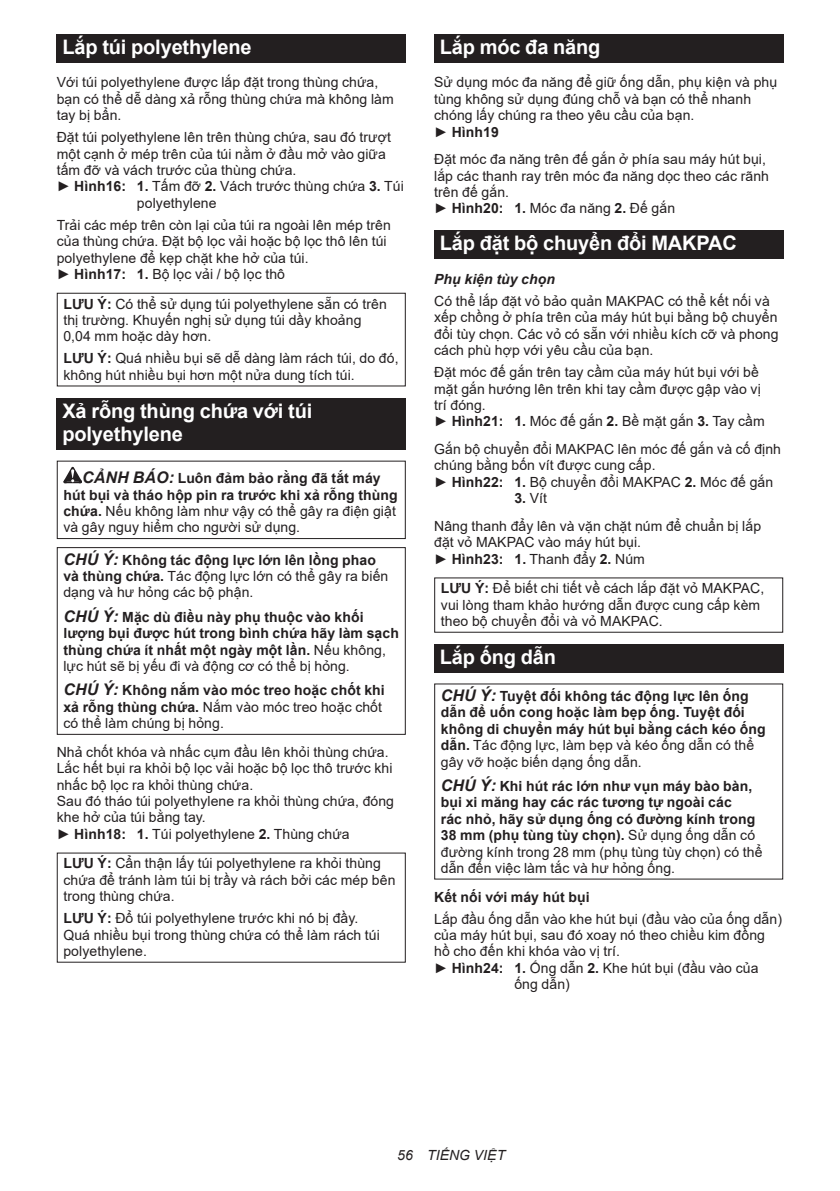
<style>
.page{position:relative;width:840px;height:1191px;background:#fff}
.page>*{position:absolute;margin:0;border:0;box-sizing:border-box;transform-origin:0 0}
.t1{font:700 20px/23.4px "Arial";letter-spacing:-.01em;color:#fff}
.t2{font:14px/16.4px "Arial";letter-spacing:.005em;color:#231f20}
.t3{font:700 14px/16.4px "Arial";letter-spacing:.005em;color:#231f20}
.t4{font:italic 700 14px "Arial";letter-spacing:.005em;color:#231f20}
.t5{font:italic 14px "Arial";letter-spacing:.005em;color:#231f20}
.s1{font-weight:700}
.s2{font-style:italic;font-size:16px}
.s3{font-weight:400}
.s4{font-weight:700;font-style:italic;font-size:16px}
</style>
<div class="page">
<div style="left:57px;top:34px;width:348px;height:29px;background:#231f20"></div>
<div style="left:57px;top:293px;width:348px;height:93px;border:1px solid #231f20"></div>
<div style="left:57px;top:398px;width:348px;height:52px;background:#231f20"></div>
<svg style="left:63px;top:467px;width:19px;height:16px"></svg>
<div style="left:57px;top:460px;width:348px;height:79px;border:1px solid #231f20"></div>
<div style="left:57px;top:547px;width:348px;height:188px;border:1px solid #231f20"></div>
<div style="left:434px;top:34px;width:348px;height:29px;background:#231f20"></div>
<div style="left:434px;top:230px;width:348px;height:29px;background:#231f20"></div>
<div style="left:434px;top:644px;width:348px;height:28px;background:#231f20"></div>
<h1 class="t1" style="left:62px;top:36px;width:191px">Lắp túi polyethylene</h1>
<p class="t2" style="left:57px;top:74px;width:338px">Với túi polyethylene được lắp đặt trong thùng chứa, bạn có thể dễ dàng xả rỗng thùng chứa mà không làm tay bị bẩn.</p>
<p class="t2" style="left:57px;top:129px;width:335px">Đặt túi polyethylene lên trên thùng chứa, sau đó trượt</p>
<p class="t2" style="left:57px;top:145px;width:330px">một cạnh ở mép trên của túi nằm ở đầu mở vào giữa</p>
<p class="t2" style="left:57px;top:162px;width:241px">tấm đỡ và vách trước của thùng chứa.</p>
<p class="t2" style="left:57px;top:178px;width:348px">► <span class="s1">Hình16: 1.</span> Tấm đỡ <span class="s1">2.</span> Vách trước thùng chứa <span class="s1">3.</span> Túi</p>
<p class="t2" style="left:137px;top:195px;width:81px">polyethylene</p>
<p class="t2" style="left:57px;top:217px;width:335px">Trải các mép trên còn lại của túi ra ngoài lên mép trên của thùng chứa. Đặt bộ lọc vải hoặc bộ lọc thô lên túi polyethylene để kẹp chặt khe hở của túi.<br>► <span class="s1">Hình17: 1.</span> Bộ lọc vải / bộ lọc thô</p>
<p class="t2" style="left:63px;top:295px;width:324px"><span class="s1">LƯU Ý:</span> Có thể sử dụng túi polyethylene sẵn có trên thị trường. Khuyến nghị sử dụng túi dầy khoảng<br>0,04 mm hoặc dày hơn.</p>
<p class="t2" style="left:63px;top:350px;width:336px"><span class="s1">LƯU Ý:</span> Quá nhiều bụi sẽ dễ dàng làm rách túi, do đó, không hút nhiều bụi hơn một nửa dung tích túi.</p>
<h1 class="t1" style="left:62px;top:399px;width:251px">Xả rỗng thùng chứa với túi polyethylene</h1>
<p class="t3" style="left:63px;top:470px;width:335px;text-indent:19px"><span class="s2">CẢNH BÁO:</span> Luôn đảm bảo rằng đã tắt máy hút bụi và tháo hộp pin ra trước khi xả rỗng thùng chứa. <span class="s3">Nếu không làm như vậy có thể gây ra điện giật và gây nguy hiểm cho người sử dụng.</span></p>
<p class="t2" style="left:63px;top:551px;width:326px"><span class="s4">CHÚ Ý:</span> <span class="s1">Không tác động lực lớn lên lồng phao và thùng chứa.</span> Tác động lực lớn có thể gây ra biến dạng và hư hỏng các bộ phận.</p>
<p class="t3" style="left:63px;top:609px;width:337px"><span class="s2">CHÚ Ý:</span> Mặc dù điều này phụ thuộc vào khối lượng bụi được hút trong bình chứa hãy làm sạch thùng chứa ít nhất một ngày một lần. <span class="s3">Nếu không, lực hút sẽ bị yếu đi và động cơ có thể bị hỏng.</span></p>
<p class="t3" style="left:63px;top:682px;width:322px"><span class="s2">CHÚ Ý:</span> Không nắm vào móc treo hoặc chốt khi xả rỗng thùng chứa. <span class="s3">Nắm vào móc treo hoặc chốt có thể làm chúng bị hỏng.</span></p>
<p class="t2" style="left:57px;top:743px;width:338px">Nhả chốt khóa và nhấc cụm đầu lên khỏi thùng chứa.<br>Lắc hết bụi ra khỏi bộ lọc vải hoặc bộ lọc thô trước khi nhấc bộ lọc ra khỏi thùng chứa.<br>Sau đó tháo túi polyethylene ra khỏi thùng chứa, đóng khe hở của túi bằng tay.<br>► <span class="s1">Hình18: 1.</span> Túi polyethylene <span class="s1">2.</span> Thùng chứa</p>
<p class="t2" style="left:63px;top:855px;width:333px"><span class="s1">LƯU Ý:</span> Cẩn thận lấy túi polyethylene ra khỏi thùng chứa để tránh làm túi bị trầy và rách bởi các mép bên trong thùng chứa.</p>
<p class="t2" style="left:63px;top:910px;width:318px"><span class="s1">LƯU Ý:</span> Đổ túi polyethylene trước khi nó bị đầy.<br>Quá nhiều bụi trong thùng chứa có thể làm rách túi polyethylene.</p>
<h1 class="t1" style="left:439px;top:36px;width:162px">Lắp móc đa năng</h1>
<p class="t2" style="left:434px;top:74px;width:344px">Sử dụng móc đa năng để giữ ống dẫn, phụ kiện và phụ tùng không sử dụng đúng chỗ và bạn có thể nhanh chóng lấy chúng ra theo yêu cầu của bạn.<br>► <span class="s1">Hình19</span></p>
<p class="t2" style="left:434px;top:151px;width:336px">Đặt móc đa năng trên đế gắn ở phía sau máy hút bụi, lắp các thanh ray trên móc đa năng dọc theo các rãnh trên đế gắn.<br>► <span class="s1">Hình20: 1.</span> Móc đa năng <span class="s1">2.</span> Đế gắn</p>
<h1 class="t1" style="left:439px;top:232px;width:298px">Lắp đặt bộ chuyển đổi MAKPAC</h1>
<p class="t4" style="left:434px;top:270px;width:122px">Phụ kiện tùy chọn</p>
<p class="t2" style="left:434px;top:293px;width:346px">Có thể lắp đặt vỏ bảo quản MAKPAC có thể kết nối và xếp chồng ở phía trên của máy hút bụi bằng bộ chuyển đổi tùy chọn. Các vỏ có sẵn với nhiều kích cỡ và phong cách phù hợp với yêu cầu của bạn.</p>
<p class="t2" style="left:434px;top:364px;width:332px">Đặt móc đế gắn trên tay cầm của máy hút bụi với bề mặt gắn hướng lên trên khi tay cầm được gập vào vị trí đóng.<br>► <span class="s1">Hình21: 1.</span> Móc đế gắn <span class="s1">2.</span> Bề mặt gắn <span class="s1">3.</span> Tay cầm</p>
<p class="t2" style="left:434px;top:441px;width:348px">Gắn bộ chuyển đổi MAKPAC lên móc đế gắn và cố định chúng bằng bốn vít được cung cấp.<br>► <span class="s1">Hình22: 1.</span> Bộ chuyển đổi MAKPAC <span class="s1">2.</span> Móc đế gắn</p>
<p class="t2" style="left:434px;top:484px;width:328px;line-height:27.8px;text-indent:80px"><span class="s1">3.</span> Vít<br>Nâng thanh đẩy lên và vặn chặt núm để chuẩn bị lắp</p>
<p class="t2" style="left:434px;top:534px;width:212px">đặt vỏ MAKPAC vào máy hút bụi. ► <span class="s1">Hình23: 1.</span> Thanh đẩy <span class="s1">2.</span> Núm</p>
<p class="t2" style="left:440px;top:580px;width:325px"><span class="s1">LƯU Ý:</span> Để biết chi tiết về cách lắp đặt vỏ MAKPAC, vui lòng tham khảo hướng dẫn được cung cấp kèm theo bộ chuyển đổi và vỏ MAKPAC.</p>
<h1 class="t1" style="left:439px;top:645px;width:118px">Lắp ống dẫn</h1>
<p class="t3" style="left:440px;top:688px;width:326px"><span class="s2">CHÚ Ý:</span> Tuyệt đối không tác động lực lên ống dẫn để uốn cong hoặc làm bẹp ống. Tuyệt đối không di chuyển máy hút bụi bằng cách kéo ống dẫn. <span class="s3">Tác động lực, làm bẹp và kéo ống dẫn có thể gây vỡ hoặc biến dạng ống dẫn.</span></p>
<p class="t3" style="left:440px;top:778px;width:323px"><span class="s2">CHÚ Ý:</span> Khi hút rác lớn như vụn máy bào bàn, bụi xi măng hay các rác tương tự ngoài các<br>rác nhỏ, hãy sử dụng ống có đường kính trong 38 mm (phụ tùng tùy chọn). <span class="s3">Sử dụng ống dẫn có đường kính trong 28 mm (phụ tùng tùy chọn) có thể dẫn đến việc làm tắc và hư hỏng ống.</span></p>
<p class="t3" style="left:434px;top:888px;width:157px">Kết nối với máy hút bụi</p>
<p class="t2" style="left:434px;top:910px;width:349px">Lắp đầu ống dẫn vào khe hút bụi (đầu vào của ống dẫn)</p>
<p class="t2" style="left:434px;top:927px;width:332px">của máy hút bụi, sau đó xoay nó theo chiều kim đồng</p>
<p class="t2" style="left:434px;top:943px;width:187px">hồ cho đến khi khóa vào vị trí.</p>
<p class="t2" style="left:434px;top:959px;width:325px">► <span class="s1">Hình24: 1.</span> Ống dẫn <span class="s1">2.</span> Khe hút bụi (đầu vào của</p>
<p class="t2" style="left:514px;top:976px;width:57px">ống dẫn)</p>
<p class="t5" style="left:397px;top:1146px;width:109px">56 TIẾNG VIỆT</p>
</div>
